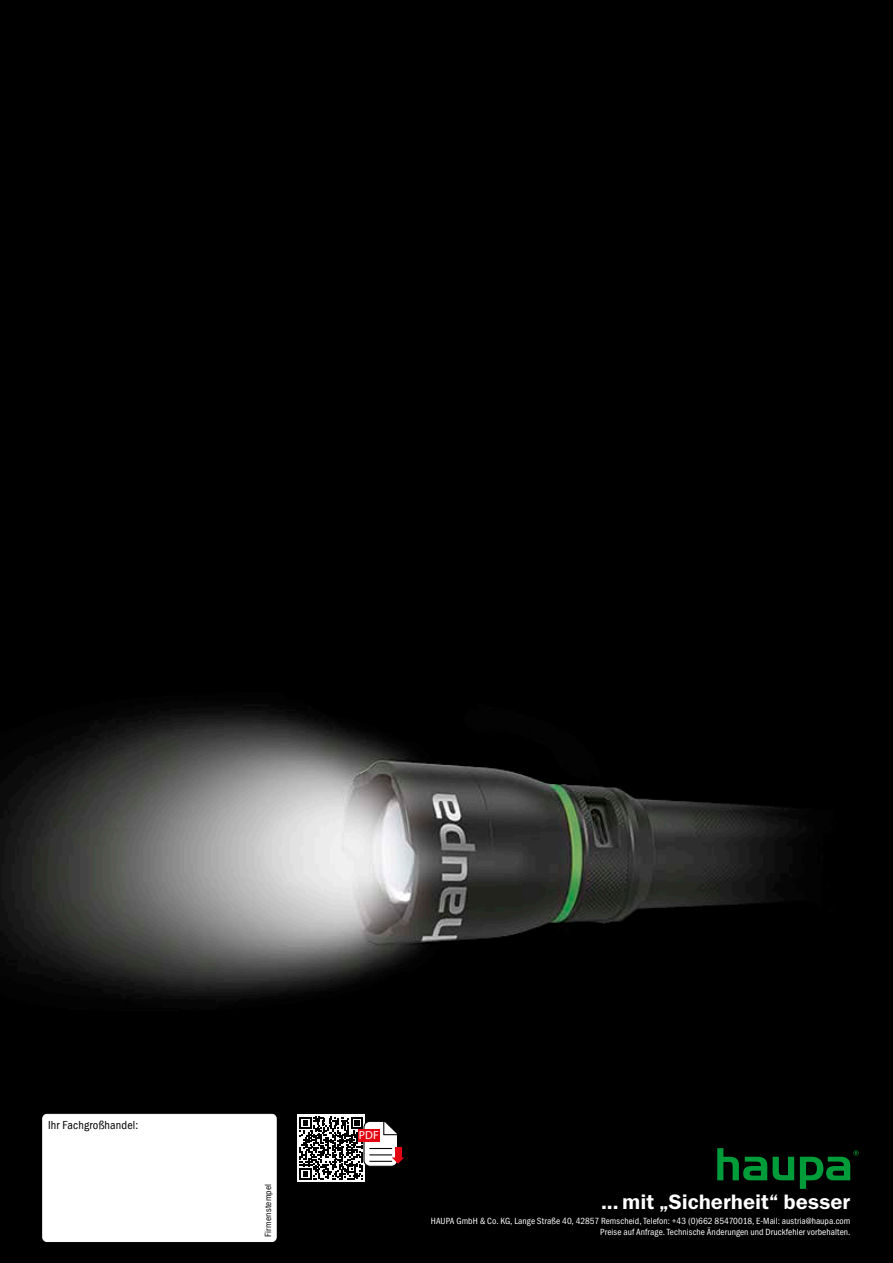
<style>
.page{position:relative;width:893px;height:1263px;background:#fff}
.page>*{position:absolute;margin:0;border:0;box-sizing:border-box;transform-origin:0 0}
.t1{font:21px "Franklin Gothic Demi ITC";color:#fff}
.t2{font:condensed 12px "Franklin Gothic LT Com";letter-spacing:.015em;color:#000}
.t3{font:11.7px "Myriad Pro";color:#fff}
.t4{font:9px/10.9px "Franklin Gothic Book Cond ITC";letter-spacing:.01em;color:#fff;text-align:right}
.t5{font:9px "Franklin Gothic Book Cond ITC";letter-spacing:.025em;color:#000}
</style>
<div class="page">
<img style="left:0;top:0;width:893px;height:1263px">
<div style="left:43px;top:1114px;width:233px;height:127px;background:#fff;border-radius:4px"></div>
<div style="left:43px;top:1114px;width:233px;height:128px;border:1px solid #fff;border-radius:4px"></div>
<svg style="left:298px;top:1115px;width:67px;height:67px"></svg>
<svg style="left:300px;top:1117px;width:104px;height:63px"></svg>
<svg style="left:717px;top:1148px;width:142px;height:41px;background:#003413"></svg>
<h2 class="t2" style="left:48px;top:1118px;width:92px">Ihr Fachgroßhandel:</h2>
<p class="t3" style="left:359px;top:1128px;width:21px">PDF</p>
<p class="t5" style="left:263px;top:1237px;width:55px;rotate:-90deg">Firmenstempel</p>
<h1 class="t1" style="left:601px;top:1189px;width:251px">... mit „Sicherheit“ besser</h1>
<p class="t4" style="left:431px;top:1216px;width:421px">HAUPA GmbH &amp; Co. KG, Lange Straße 40, 42857 Remscheid, Telefon: +43 (0)662 85470018, E-Mail: austria@haupa.com<br>Preise auf Anfrage. Technische Änderungen und Druckfehler vorbehalten.</p>
</div>
